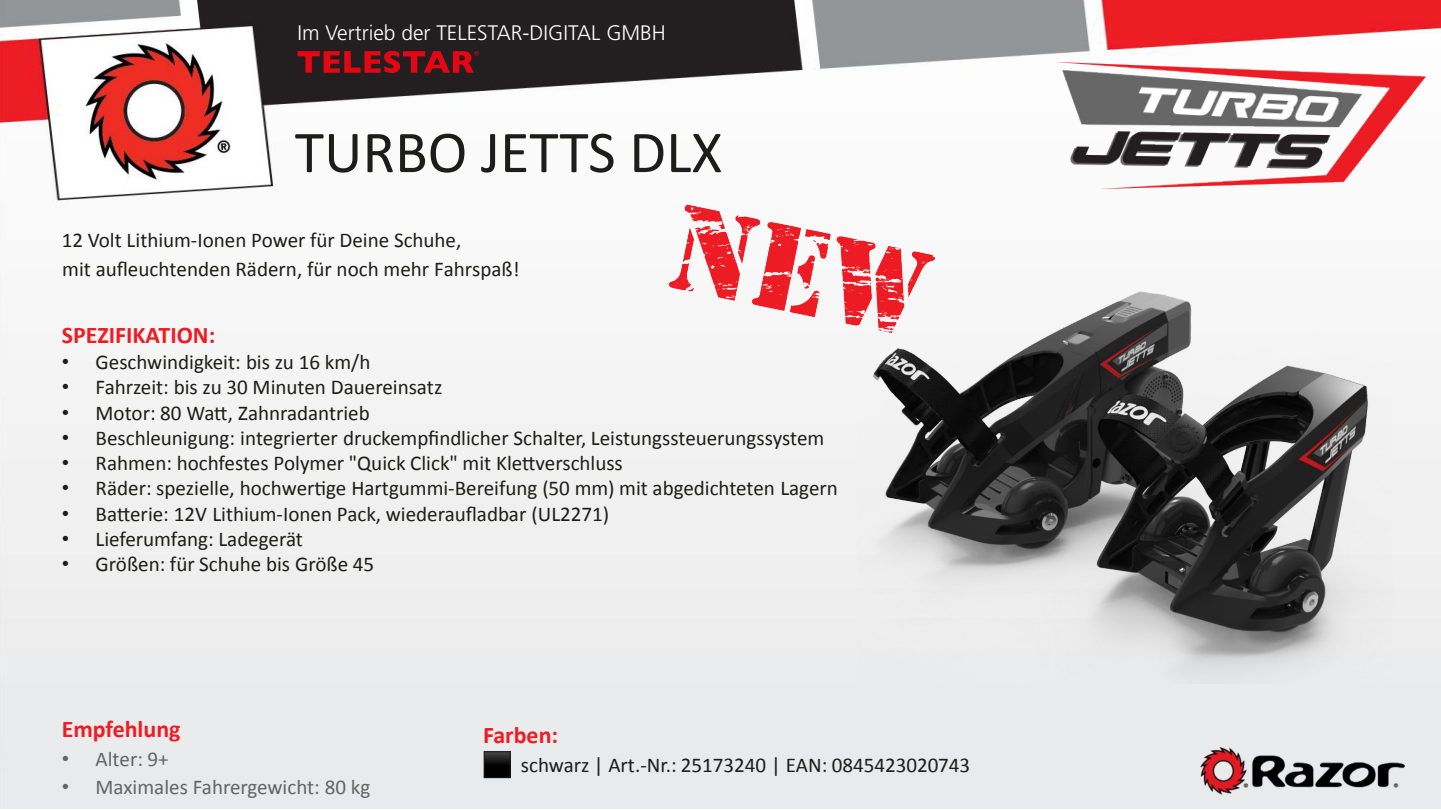
<style>
.page{position:relative;width:1441px;height:810px;background:#fff}
.page>*{position:absolute;margin:0;border:0;box-sizing:border-box;transform-origin:0 0}
.t1{font:60px "Calibri";color:#1d1d1b}
.t2{font:700 24px "Calibri";color:#ee1c25}
.t3{font:21.15px "Calibri";color:#1d1d1b}
.t4{font:21px/29.5px "Calibri";color:#1d1d1b}
.t5{font:21px "Calibri";color:#646463}
.t6{font:300 21px "Frutiger LT Pro";color:#fff}
.s1{font-family:"Arial"}
</style>
<div class="page">
<img style="left:0;top:0;width:1440px;height:700px">
<svg style="left:55px;top:34px;width:207px;height:158px"></svg>
<img style="left:86px;top:39px;width:145px;height:143px">
<div style="left:0;top:700px;width:1440px;height:109px;background:#e8eaec"></div>
<img style="left:1200px;top:748px;width:204px;height:46px">
<img style="left:1056px;top:63px;width:369px;height:126px">
<img style="left:857px;top:278px;width:534px;height:405px">
<svg style="left:485px;top:753px;width:23px;height:23px"></svg>
<div style="left:483px;top:751px;width:27px;height:27px;border:1px solid #1d1d1b"></div>
<img style="left:669px;top:206px;width:264px;height:126px">
<svg style="left:297px;top:51px;width:182px;height:22px;background:#831119"></svg>
<p class="t6" style="left:297px;top:20px;width:370px">Im Vertrieb der TELESTAR-DIGITAL GMBH</p>
<h1 class="t1" style="left:295px;top:114px;width:429px">TURBO JETTS DLX</h1>
<p class="t4" style="left:62px;top:225px;width:459px">12 Volt Lithium-Ionen Power für Deine Schuhe,<br>mit aufleuchtenden Rädern, für noch mehr Fahrspaß!</p>
<p class="t2" style="left:62px;top:320px;width:155px">SPEZIFIKATION:</p>
<p class="t4" style="left:62px;top:348px;width:310px"><span class="s1">•</span> Geschwindigkeit: bis zu 16 km/h</p>
<p class="t3" style="left:62px;top:374px;width:382px"><span class="s1">•</span> Fahrzeit: bis zu 30 Minuten Dauereinsatz</p>
<p class="t4" style="left:62px;top:398px;width:309px"><span class="s1">•</span> Motor: 80 Watt, Zahnradantrieb</p>
<p class="t4" style="left:62px;top:423px;width:764px"><span class="s1">•</span> Beschleunigung: integrierter druckempfindlicher Schalter, Leistungssteuerungssystem</p>
<p class="t4" style="left:62px;top:448px;width:562px"><span class="s1">•</span> Rahmen: hochfestes Polymer "Quick Click" mit Klettverschluss</p>
<p class="t4" style="left:62px;top:474px;width:777px"><span class="s1">•</span> Räder: spezielle, hochwertige Hartgummi-Bereifung (50 mm) mit abgedichteten Lagern</p>
<p class="t4" style="left:62px;top:499px;width:549px"><span class="s1">•</span> Batterie: 12V Lithium-Ionen Pack, wiederaufladbar (UL2271)</p>
<p class="t3" style="left:62px;top:525px;width:243px"><span class="s1">•</span> Lieferumfang: Ladegerät</p>
<p class="t4" style="left:62px;top:549px;width:314px"><span class="s1">•</span> Größen: für Schuhe bis Größe 45</p>
<p class="t2" style="left:62px;top:713px;width:120px">Empfehlung</p>
<p class="t5" style="left:62px;top:745px;width:108px"><span class="s1">•</span> Alter: 9+</p>
<p class="t5" style="left:62px;top:774px;width:310px"><span class="s1">•</span> Maximales Fahrergewicht: 80 kg</p>
<p class="t2" style="left:483px;top:719px;width:76px">Farben:</p>
<p class="t4" style="left:521px;top:750px;width:451px">schwarz | Art.-Nr.: 25173240 | EAN: 0845423020743</p>
</div>
